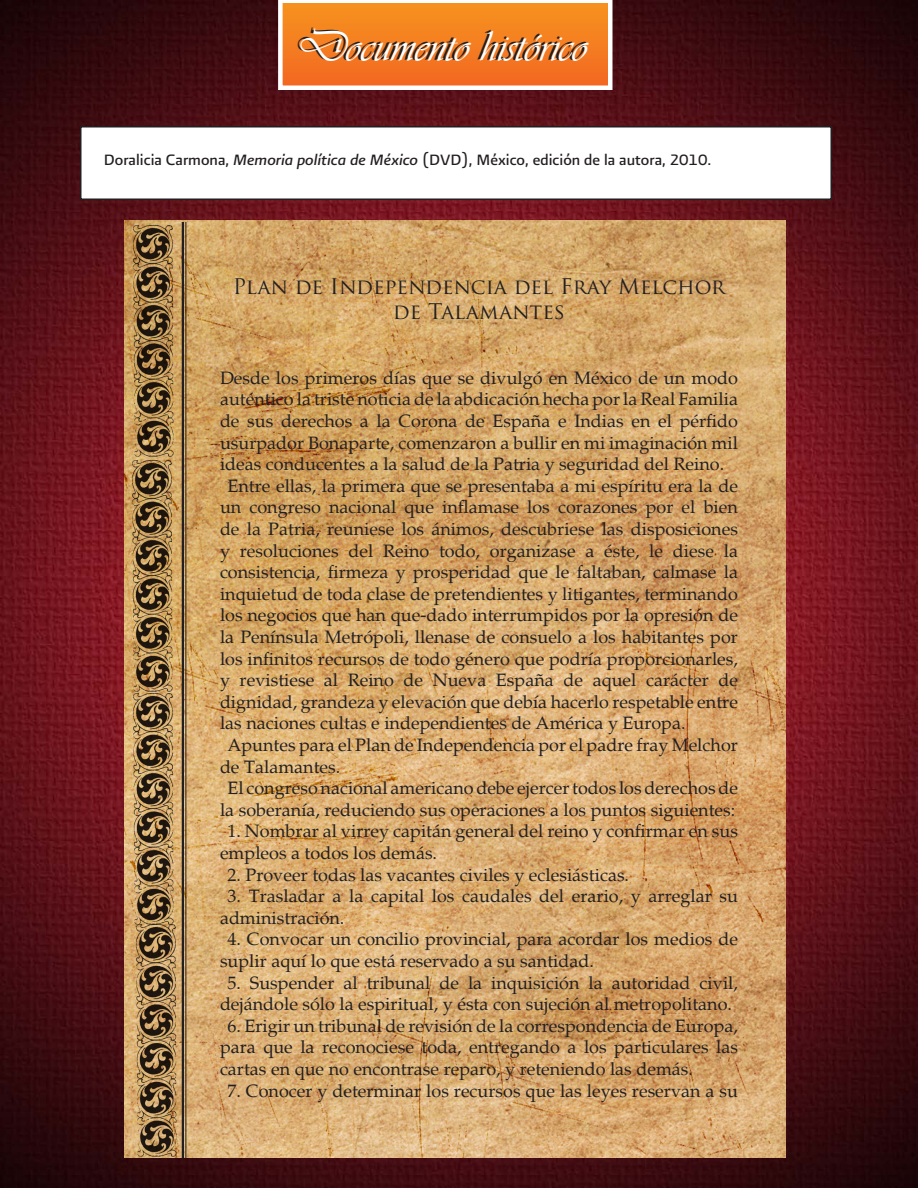
<style>
.page{position:relative;width:918px;height:1188px;background:#fff}
.page>*{position:absolute;margin:0;border:0;box-sizing:border-box;transform-origin:0 0}
.t1{font:45px "Vivaldii";color:#fff}
.t2{font:21px/25.2px "Trajan Pro";color:#231f20;text-align:center}
.t3{font:18px/21.6px "Palatino";color:#231f20}
.t4{font:18px "Presidencia Base";color:#231f20}
.s1{font-style:italic}
</style>
<div class="page">
<img style="left:0;top:0;width:918px;height:1188px">
<img style="left:124px;top:220px;width:662px;height:938px">
<img style="left:126px;top:220px;width:54px;height:235px">
<img style="left:126px;top:455px;width:54px;height:233px">
<img style="left:126px;top:688px;width:55px;height:243px">
<img style="left:129px;top:920px;width:54px;height:242px">
<hr style="left:186px;top:222px;width:1px;height:936px;background:#231f20">
<hr style="left:182px;top:222px;width:2px;height:936px;background:#231f20">
<div style="left:81px;top:127px;width:750px;height:72px;background:#fff"></div>
<div style="left:80px;top:126px;width:752px;height:74px;border:2px solid #231f20"></div>
<svg style="left:278px;top:0;width:334px;height:90px;background:#f58b37"></svg>
<h1 class="t1" style="left:296px;top:20px;width:293px">Documento histórico</h1>
<p class="t4" style="left:104px;top:149px;width:609px">Doralicia Carmona, <span class="s1">Memoria política de México</span> (DVD), México, edición de la autora, 2010.</p>
<p class="t2" style="left:233px;top:273px;width:494px">Plan de Independencia del Fray Melchor de Talamantes</p>
<p class="t3" style="left:220px;top:367px;width:520px">Desde los primeros días que se divulgó en México de un modo</p>
<p class="t3" style="left:220px;top:389px;width:520px">auténtico la triste noticia de la abdicación hecha por la Real Familia</p>
<p class="t3" style="left:220px;top:410px;width:520px">de sus derechos a la Corona de España e Indias en el pérfido</p>
<p class="t3" style="left:220px;top:432px;width:519px">usurpador Bonaparte, comenzaron a bullir en mi imaginación mil</p>
<p class="t3" style="left:220px;top:454px;width:506px">ideas conducentes a la salud de la Patria y seguridad del Reino.</p>
<p class="t3" style="left:228px;top:475px;width:512px">Entre ellas, la primera que se presentaba a mi espíritu era la de</p>
<p class="t3" style="left:220px;top:497px;width:519px">un congreso nacional que inflamase los corazones por el bien</p>
<p class="t3" style="left:220px;top:518px;width:519px">de la Patria, reuniese los ánimos, descubriese las disposiciones</p>
<p class="t3" style="left:220px;top:540px;width:520px">y resoluciones del Reino todo, organizase a éste, le diese la</p>
<p class="t3" style="left:220px;top:562px;width:520px">consistencia, firmeza y prosperidad que le faltaban, calmase la</p>
<p class="t3" style="left:220px;top:583px;width:519px">inquietud de toda clase de pretendientes y litigantes, terminando</p>
<p class="t3" style="left:220px;top:605px;width:519px">los negocios que han que-dado interrumpidos por la opresión de</p>
<p class="t3" style="left:220px;top:626px;width:519px">la Península Metrópoli, llenase de consuelo a los habitantes por</p>
<p class="t3" style="left:220px;top:648px;width:520px">los infinitos recursos de todo género que podría proporcionarles,</p>
<p class="t3" style="left:220px;top:670px;width:520px">y revistiese al Reino de Nueva España de aquel carácter de</p>
<p class="t3" style="left:220px;top:691px;width:519px">dignidad, grandeza y elevación que debía hacerlo respetable entre</p>
<p class="t3" style="left:220px;top:713px;width:467px">las naciones cultas e independientes de América y Europa.</p>
<p class="t3" style="left:228px;top:734px;width:512px">Apuntes para el Plan de Independencia por el padre fray Melchor</p>
<p class="t3" style="left:220px;top:756px;width:122px">de Talamantes.</p>
<p class="t3" style="left:228px;top:778px;width:512px">El congreso nacional americano debe ejercer todos los derechos de</p>
<p class="t3" style="left:220px;top:799px;width:517px">la soberanía, reduciendo sus operaciones a los puntos siguientes:</p>
<p class="t3" style="left:220px;top:821px;width:520px;text-indent:8px">1. Nombrar al virrey capitán general del reino y confirmar en sus empleos a todos los demás.</p>
<p class="t3" style="left:228px;top:864px;width:403px">2. Proveer todas las vacantes civiles y eclesiásticas.</p>
<p class="t3" style="left:220px;top:886px;width:520px;text-indent:8px">3. Trasladar a la capital los caudales del erario, y arreglar su administración.</p>
<p class="t3" style="left:220px;top:929px;width:520px;text-indent:8px">4. Convocar un concilio provincial, para acordar los medios de suplir aquí lo que está reservado a su santidad.</p>
<p class="t3" style="left:220px;top:972px;width:520px;text-align:center">5. Suspender al tribunal de la inquisición la autoridad civil, dejándole sólo la espiritual, y ésta con sujeción al metropolitano.</p>
<p class="t3" style="left:220px;top:1015px;width:520px;text-align:justify;text-indent:8px">6. Erigir un tribunal de revisión de la correspondencia de Europa, para que la reconociese toda, entregando a los particulares las cartas en que no encontrase reparo, y reteniendo las demás.</p>
<p class="t3" style="left:228px;top:1080px;width:512px">7. Conocer y determinar los recursos que las leyes reservan a su</p>
</div>
